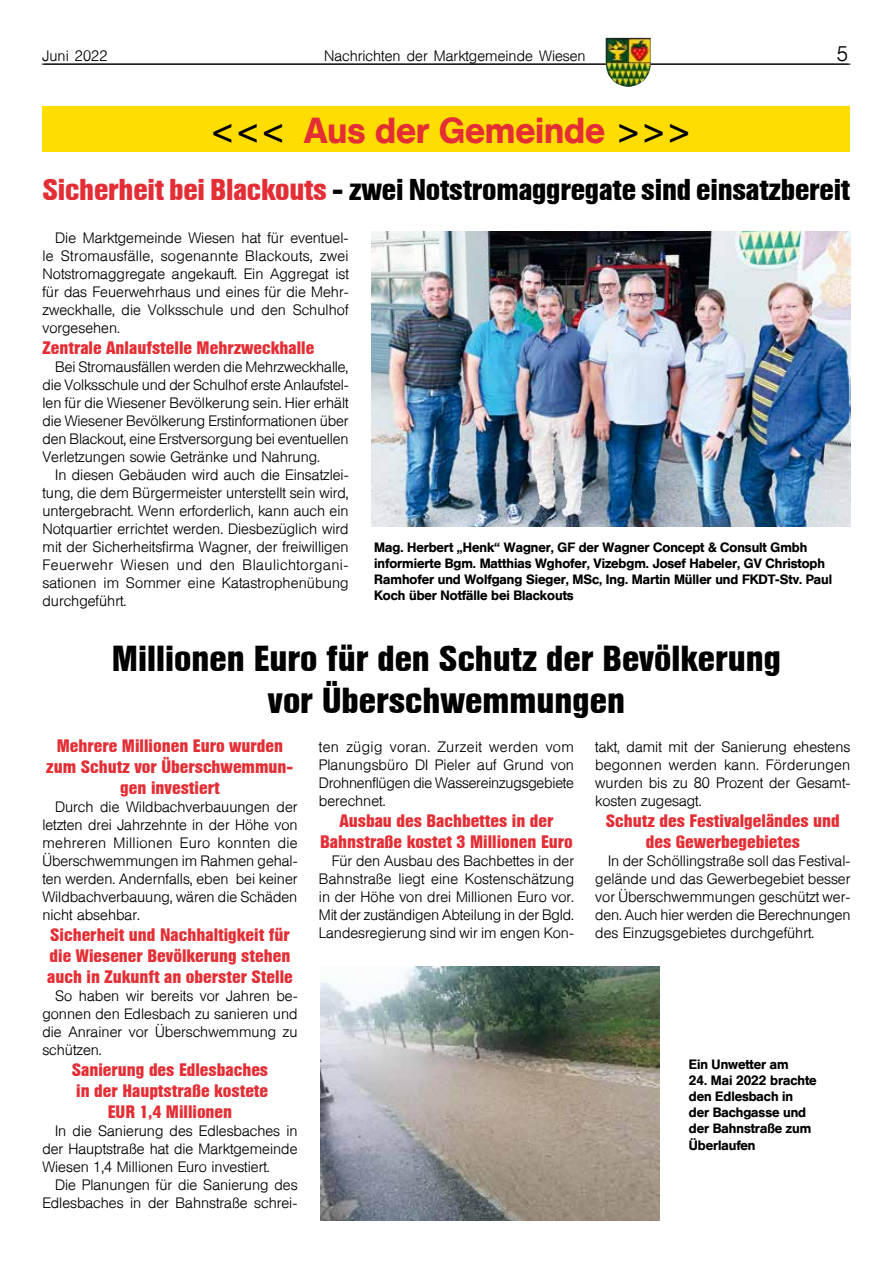
<style>
.page{position:relative;width:893px;height:1263px;background:#fff}
.page>*{position:absolute;margin:0;border:0;box-sizing:border-box;transform-origin:0 0}
.t1{font:700 36px/42px "Helvetica Condensed BQ";color:#000;text-align:center}
.t2{font:500 36px "Helvetica BQ";color:#e42e35}
.t3{font:700 30px "Helvetica Condensed BQ";letter-spacing:-.01em;color:#000}
.t4{font:300 21px "Helvetica BQ";color:#000}
.t5{font:700 18px/21px "Helvetica Condensed BQ";color:#e42e35;text-align:center}
.t6{font:300 15px/18px "Helvetica BQ";color:#000;text-align:justify}
.t7{font:500 13.5px/16.2px "Helvetica BQ";color:#000}
.s1{font-size:27px;color:#000}
.s2{color:#e42e35}
</style>
<div class="page">
<hr style="left:44px;top:64px;width:806px;height:1px;background:#000">
<hr style="left:42px;top:64px;width:806px;height:1px;background:#000">
<img style="left:606px;top:38px;width:45px;height:49px">
<div style="left:42px;top:106px;width:808px;height:46px;background:#fd0"></div>
<img style="left:372px;top:231px;width:478px;height:296px">
<img style="left:320px;top:966px;width:339px;height:254px">
<p class="t6" style="left:43px;top:48px;width:66px">Juni 2022</p>
<p class="t6" style="left:324px;top:48px;width:263px">Nachrichten der Marktgemeinde Wiesen</p>
<h3 class="t4" style="left:837px;top:42px;width:13px">5</h3>
<h1 class="t2" style="left:213px;top:109px;width:476px"><span class="s1">&lt; &lt; &lt;</span> Aus der Gemeinde <span class="s1">&gt; &gt; &gt;</span></h1>
<h2 class="t3" style="left:43px;top:172px;width:809px"><span class="s2">Sicherheit bei Blackouts</span> - zwei Notstromaggregate sind einsatzbereit</h2>
<p class="t6" style="left:43px;top:229px;width:308px;text-indent:13px">Die Marktgemeinde Wiesen hat für eventuel&shy;le Stromausfälle, sogenannte Blackouts, zwei Notstromaggregate angekauft. Ein Aggregat ist für das Feuerwehrhaus und eines für die Mehr&shy;zweckhalle, die Volksschule und den Schulhof vorgesehen.</p>
<p class="t5" style="left:43px;top:338px;width:273px">Zentrale Anlaufstelle Mehrzweckhalle</p>
<p class="t6" style="left:43px;top:358px;width:308px;text-indent:13px">Bei Stromausfällen werden die Mehrzweckhalle, die Volksschule und der Schulhof erste Anlaufstel&shy;len für die Wiesener Bevölkerung sein. Hier erhält die Wiesener Bevölkerung Erstinformationen über den Blackout, eine Erstversorgung bei eventuellen Verletzungen sowie Getränke und Nahrung.</p>
<p class="t6" style="left:43px;top:466px;width:308px;text-indent:13px">In diesen Gebäuden wird auch die Einsatzlei&shy;tung, die dem Bürgermeister unterstellt sein wird, untergebracht. Wenn erforderlich, kann auch ein Notquartier errichtet werden. Diesbezüglich wird mit der Sicherheitsfirma Wagner, der freiwilligen Feuerwehr Wiesen und den Blaulichtorgani&shy;sationen im Sommer eine Katastrophenübung durchgeführt.</p>
<p class="t7" style="left:374px;top:539px;width:459px">Mag. Herbert „Henk“ Wagner, GF der Wagner Concept &amp; Consult Gmbh informierte Bgm. Matthias Wghofer, Vizebgm. Josef Habeler, GV Christoph Ramhofer und Wolfgang Sieger, MSc, Ing. Martin Müller und FKDT-Stv. Paul Koch über Notfälle bei Blackouts</p>
<h1 class="t1" style="left:112px;top:638px;width:670px">Millionen Euro für den Schutz der Bevölkerung vor Überschwemmungen</h1>
<p class="t5" style="left:46px;top:736px;width:249px">Mehrere Millionen Euro wurden zum Schutz vor Überschwemmun&shy;gen investiert</p>
<p class="t6" style="left:42px;top:798px;width:257px;text-indent:13px">Durch die Wildbachverbauungen der letzten drei Jahrzehnte in der Höhe von mehreren Millionen Euro konnten die Überschwemmungen im Rahmen gehal&shy;ten werden. Andernfalls, eben bei keiner Wildbachverbauung, wären die Schäden nicht absehbar.</p>
<p class="t5" style="left:47px;top:925px;width:247px;text-align:left">Sicherheit und Nachhaltigkeit für die Wiesener Bevölkerung stehen auch in Zukunft an oberster Stelle</p>
<p class="t6" style="left:42px;top:987px;width:257px;text-indent:13px">So haben wir bereits vor Jahren be&shy;gonnen den Edlesbach zu sanieren und die Anrainer vor Überschwemmung zu schützen.</p>
<p class="t5" style="left:72px;top:1060px;width:198px">Sanierung des Edlesbaches in der Hauptstraße kostete<br>EUR 1,4 Millionen</p>
<p class="t6" style="left:42px;top:1122px;width:257px;text-indent:13px">In die Sanierung des Edlesbaches in der Hauptstraße hat die Marktgemeinde Wiesen 1,4 Millionen Euro investiert.</p>
<p class="t6" style="left:42px;top:1176px;width:257px;text-align:right">Die Planungen für die Sanierung des<br>Edlesbaches in der Bahnstraße schrei-</p>
<p class="t6" style="left:319px;top:738px;width:257px">ten zügig voran. Zurzeit werden vom Planungsbüro DI Pieler auf Grund von Drohnenflügen die Wassereinzugsgebiete berechnet.</p>
<p class="t5" style="left:320px;top:810px;width:254px">Ausbau des Bachbettes in der<br>Bahnstraße kostet 3 Millionen Euro</p>
<p class="t6" style="left:319px;top:852px;width:257px;text-indent:13px">Für den Ausbau des Bachbettes in der Bahnstraße liegt eine Kostenschätzung in der Höhe von drei Millionen Euro vor.<br>Mit der zuständigen Abteilung in der Bgld.<br>Landesregierung sind wir im engen Kon-</p>
<p class="t6" style="left:595px;top:738px;width:257px">takt, damit mit der Sanierung ehestens begonnen werden kann. Förderungen wurden bis zu 80 Prozent der Gesamt&shy;kosten zugesagt.</p>
<p class="t5" style="left:606px;top:810px;width:235px">Schutz des Festivalgeländes und des Gewerbegebietes</p>
<p class="t6" style="left:595px;top:852px;width:257px;text-indent:13px">In der Schöllingstraße soll das Festival&shy;gelände und das Gewerbegebiet besser vor Überschwemmungen geschützt wer&shy;den. Auch hier werden die Berechnungen des Einzugsgebietes durchgeführt.</p>
<p class="t7" style="left:689px;top:1056px;width:101px">Ein Unwetter am</p>
<p class="t7" style="left:689px;top:1072px;width:129px">24. Mai 2022 brachte den Edlesbach in der Bachgasse und der Bahnstraße zum<br>Überlaufen</p>
</div>
